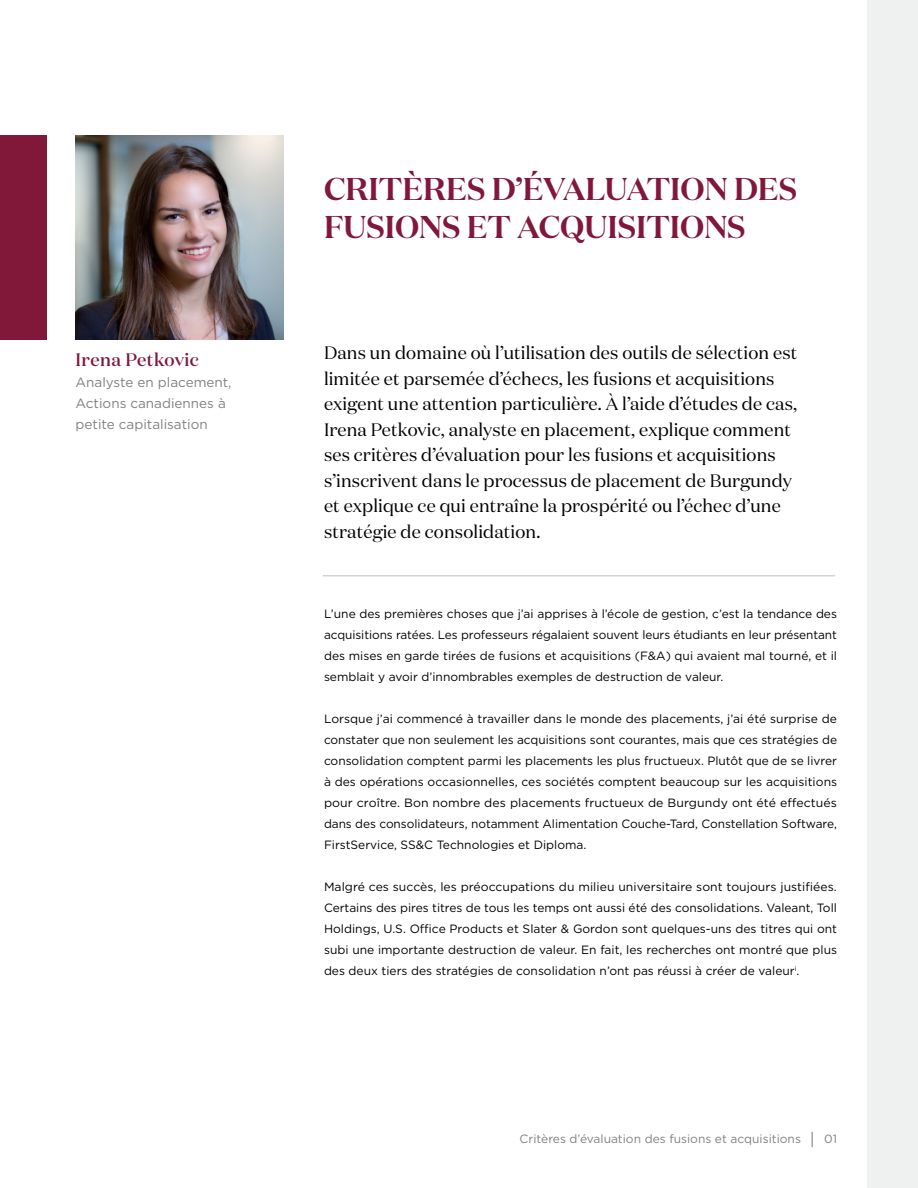
<style>
.page{position:relative;width:918px;height:1188px;background:#fff}
.page>*{position:absolute;margin:0;border:0;box-sizing:border-box;transform-origin:0 0}
.t1{font:600 31.5px/37.8px "Domaine Display";color:#811739}
.t2{font:18px/25.5px "Domaine Display";letter-spacing:.01em;color:#000}
.t3{font:500 18px "Domaine Display";letter-spacing:.025em;color:#811739}
.t4{font:13.5px/21px "Gotham";color:#7f8080}
.t5{font:12px/21px "Gotham";color:#000;text-align:justify}
.t6{font:12px "Gotham";color:#7f8080}
.s1{font-size:16.5px}
</style>
<div class="page">
<div style="left:867px;top:0;width:51px;height:1188px;background:#eff0f0"></div>
<div style="left:0;top:135px;width:46px;height:204px;background:#811739"></div>
<img style="left:76px;top:135px;width:207px;height:204px">
<hr style="left:323px;top:576px;width:512px;height:1px;background:#c0bfbf">
<h2 class="t3" style="left:76px;top:348px;width:125px">Irena Petkovic</h2>
<p class="t4" style="left:76px;top:371px;width:157px">Analyste en placement,<br>Actions canadiennes à petite capitalisation</p>
<h1 class="t1" style="left:324px;top:170px;width:475px">CRITÈRES D’ÉVALUATION DES<br>FUSIONS ET ACQUISITIONS</h1>
<p class="t2" style="left:324px;top:340px;width:475px">Dans un domaine où l’utilisation des outils de sélection est limitée et parsemée d’échecs, les fusions et acquisitions exigent une attention particulière. À l’aide d’études de cas, Irena Petkovic, analyste en placement, explique comment ses critères d’évaluation pour les fusions et acquisitions s’inscrivent dans le processus de placement de Burgundy et explique ce qui entraîne la prospérité ou l’échec d’une stratégie de consolidation.</p>
<p class="t5" style="left:324px;top:603px;width:515px">L’une des premières choses que j’ai apprises à l’école de gestion, c’est la tendance des acquisitions ratées. Les professeurs régalaient souvent leurs étudiants en leur présentant des mises en garde tirées de fusions et acquisitions (F&amp;A) qui avaient mal tourné, et il semblait y avoir d’innombrables exemples de destruction de valeur.</p>
<p class="t5" style="left:324px;top:708px;width:515px">Lorsque j’ai commencé à travailler dans le monde des placements, j’ai été surprise de constater que non seulement les acquisitions sont courantes, mais que ces stratégies de consolidation comptent parmi les placements les plus fructueux. Plutôt que de se livrer à des opérations occasionnelles, ces sociétés comptent beaucoup sur les acquisitions pour croître. Bon nombre des placements fructueux de Burgundy ont été effectués dans des consolidateurs, notamment Alimentation Couche-Tard, Constellation Software, FirstService, SS&amp;C Technologies et Diploma.</p>
<p class="t5" style="left:324px;top:876px;width:515px">Malgré ces succès, les préoccupations du milieu universitaire sont toujours justifiées.<br>Certains des pires titres de tous les temps ont aussi été des consolidations. Valeant, Toll Holdings, U.S. Office Products et Slater &amp; Gordon sont quelques-uns des titres qui ont subi une importante destruction de valeur. En fait, les recherches ont montré que plus des deux tiers des stratégies de consolidation n’ont pas réussi à créer de valeur<sup>i</sup>.</p>
<p class="t6" style="left:520px;top:1131px;width:319px">Critères d’évaluation des fusions et acquisitions <span class="s1">|</span> 01</p>
</div>
